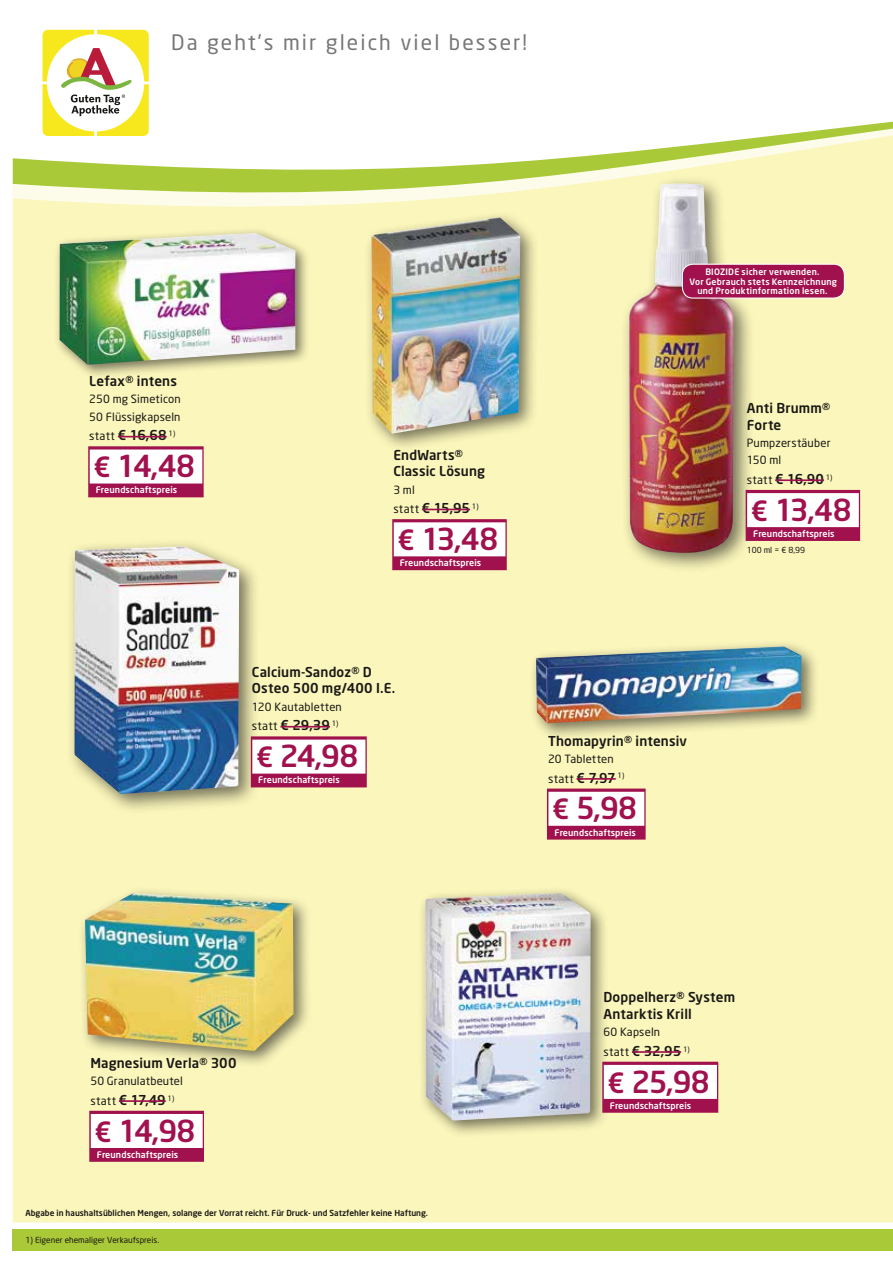
<style>
.page{position:relative;width:893px;height:1263px;background:#fff}
.page>*{position:absolute;margin:0;border:0;box-sizing:border-box;transform-origin:0 0}
.t1{font:500 30px "Neo Sans";letter-spacing:-.025em;color:#a0114d}
.t2{font:21px "Neo Sans";letter-spacing:.1em;color:#777}
.t3{font:500 13.5px/16.5px "Neo Sans";letter-spacing:.01em;color:#181715}
.t4{font:11.55px "Neo Sans";letter-spacing:.025em;color:#181715}
.t5{font:11.25px/17.4px "Neo Sans";letter-spacing:.015em;color:#181715}
.t6{font:500 9px "Neo Sans";letter-spacing:.01em;color:#fff}
.t7{font:500 8.7px/9.4px "Neo Sans";letter-spacing:.025em;color:#fff;text-align:center}
.t8{font:500 8.25px "Neo Sans";color:#181715}
.t9{font:8.25px "Neo Sans";color:#181715}
.s1{font-weight:400;font-size:11.55px}
.s2{font-size:27.6px}
.s3{font-weight:500;font-size:13.5px}
</style>
<div class="page">
<div style="left:13px;top:95px;width:880px;height:1127px;background:#fbf6bb"></div>
<svg style="left:43px;top:30px;width:106px;height:91px"></svg>
<div style="left:13px;top:1229px;width:880px;height:21px;background:#a9c938"></div>
<svg style="left:13px;top:121px;width:880px;height:88px"></svg>
<div style="left:620px;top:176px;width:135px;height:398px;background:#181715;opacity:.6"></div>
<img style="left:629px;top:184px;width:106px;height:369px">
<div style="left:746px;top:490px;width:114px;height:51px;background:#a0114d"></div>
<div style="left:747px;top:493px;width:112px;height:34px;background:#fff"></div>
<hr style="left:775px;top:479px;width:49px;height:2px;background:#a0114d">
<div style="left:682px;top:264px;width:162px;height:34px;background:#a0114d;border-radius:11px"></div>
<div style="left:682px;top:264px;width:163px;height:35px;border:1px solid #fff;border-radius:11px"></div>
<div style="left:66px;top:538px;width:194px;height:276px;background:#181715;opacity:.6"></div>
<img style="left:74px;top:546px;width:165px;height:248px">
<div style="left:251px;top:736px;width:116px;height:51px;background:#a0114d"></div>
<div style="left:252px;top:740px;width:113px;height:34px;background:#fff"></div>
<hr style="left:280px;top:726px;width:50px;height:1px;background:#a0114d">
<div style="left:364px;top:210px;width:176px;height:243px;background:#181715;opacity:.6"></div>
<img style="left:372px;top:217px;width:148px;height:217px">
<div style="left:392px;top:519px;width:115px;height:51px;background:#a0114d"></div>
<div style="left:394px;top:522px;width:111px;height:34px;background:#fff"></div>
<hr style="left:422px;top:509px;width:48px;height:1px;background:#a0114d">
<div style="left:54px;top:227px;width:257px;height:153px;background:#181715;opacity:.6"></div>
<img style="left:60px;top:233px;width:235px;height:132px">
<div style="left:88px;top:446px;width:116px;height:51px;background:#a0114d"></div>
<div style="left:90px;top:449px;width:112px;height:34px;background:#fff"></div>
<hr style="left:118px;top:436px;width:49px;height:1px;background:#a0114d">
<div style="left:418px;top:886px;width:190px;height:252px;background:#181715;opacity:.6"></div>
<img style="left:425px;top:893px;width:166px;height:227px">
<div style="left:602px;top:1062px;width:116px;height:51px;background:#a0114d"></div>
<div style="left:604px;top:1065px;width:113px;height:34px;background:#fff"></div>
<hr style="left:632px;top:1051px;width:49px;height:2px;background:#a0114d">
<div style="left:78px;top:886px;width:233px;height:182px;background:#181715;opacity:.6"></div>
<img style="left:85px;top:893px;width:209px;height:158px">
<div style="left:89px;top:1111px;width:115px;height:51px;background:#a0114d"></div>
<div style="left:91px;top:1114px;width:112px;height:34px;background:#fff"></div>
<hr style="left:119px;top:1100px;width:47px;height:2px;background:#a0114d">
<div style="left:529px;top:639px;width:290px;height:102px;background:#181715;opacity:.6"></div>
<img style="left:536px;top:646px;width:265px;height:77px">
<div style="left:547px;top:788px;width:99px;height:52px;background:#a0114d"></div>
<div style="left:548px;top:792px;width:96px;height:34px;background:#fff"></div>
<hr style="left:577px;top:778px;width:39px;height:2px;background:#a0114d">
<h2 class="t2" style="left:171px;top:30px;width:357px">Da geht’s mir gleich viel besser!</h2>
<p class="t3" style="left:89px;top:372px;width:89px">Lefax® intens</p>
<p class="t5" style="left:89px;top:390px;width:93px">250 mg Simeticon<br>50 Flüssigkapseln</p>
<p class="t3" style="left:89px;top:427px;width:87px"><span class="s1">statt</span> € 16,68 <sup>1)</sup></p>
<h1 class="t1" style="left:94px;top:447px;width:103px"><span class="s2">€</span> 14,48</h1>
<p class="t6" style="left:96px;top:484px;width:83px">Freundschaftspreis</p>
<p class="t3" style="left:393px;top:446px;width:93px">EndWarts®<br>Classic Lösung</p>
<p class="t5" style="left:393px;top:481px;width:23px">3 ml</p>
<p class="t3" style="left:393px;top:500px;width:87px"><span class="s1">statt</span> € 15,95 <sup>1)</sup></p>
<h1 class="t1" style="left:398px;top:520px;width:102px"><span class="s2">€</span> 13,48</h1>
<p class="t6" style="left:400px;top:557px;width:83px">Freundschaftspreis</p>
<p class="t3" style="left:252px;top:663px;width:145px">Calcium-Sandoz® D<br>Osteo 500 mg/400 I.E.</p>
<p class="t5" style="left:252px;top:698px;width:91px">120 Kautabletten</p>
<p class="t3" style="left:252px;top:717px;width:88px"><span class="s1">statt</span> € 29,39 <sup>1)</sup></p>
<h1 class="t1" style="left:256px;top:737px;width:104px"><span class="s2">€</span> 24,98</h1>
<p class="t6" style="left:258px;top:774px;width:83px">Freundschaftspreis</p>
<p class="t7" style="left:689px;top:267px;width:149px">BIOZIDE sicher verwenden.<br>Vor Gebrauch stets Kennzeichnung und Produktinformation lesen.</p>
<p class="t3" style="left:747px;top:399px;width:85px">Anti Brumm®<br>Forte</p>
<p class="t5" style="left:747px;top:434px;width:85px">Pumpzerstäuber<br>150 ml</p>
<p class="t3" style="left:747px;top:470px;width:87px"><span class="s1">statt</span> € 16,90 <sup>1)</sup></p>
<h1 class="t1" style="left:751px;top:491px;width:102px"><span class="s2">€</span> 13,48</h1>
<p class="t6" style="left:753px;top:528px;width:83px">Freundschaftspreis</p>
<p class="t9" style="left:747px;top:545px;width:60px">100 ml = € 8,99</p>
<p class="t3" style="left:548px;top:732px;width:140px">Thomapyrin® intensiv</p>
<p class="t5" style="left:548px;top:750px;width:67px">20 Tabletten</p>
<p class="t4" style="left:548px;top:771px;width:78px">statt <span class="s3">€ 7,97</span> <sup>1)</sup></p>
<h1 class="t1" style="left:552px;top:789px;width:86px"><span class="s2">€</span> 5,98</h1>
<p class="t6" style="left:554px;top:826px;width:83px">Freundschaftspreis</p>
<p class="t3" style="left:90px;top:1054px;width:148px">Magnesium Verla® 300</p>
<p class="t5" style="left:90px;top:1072px;width:94px">50 Granulatbeutel</p>
<p class="t3" style="left:90px;top:1091px;width:85px"><span class="s1">statt</span> € 17,49 <sup>1)</sup></p>
<h1 class="t1" style="left:95px;top:1111px;width:102px"><span class="s2">€</span> 14,98</h1>
<p class="t6" style="left:97px;top:1149px;width:83px">Freundschaftspreis</p>
<p class="t8" style="left:26px;top:1207px;width:404px">Abgabe in haushaltsüblichen Mengen, solange der Vorrat reicht. Für Druck- und Satzfehler keine Haftung.</p>
<p class="t9" style="left:26px;top:1234px;width:135px">1) Eigener ehemaliger Verkaufspreis.</p>
<p class="t3" style="left:603px;top:989px;width:133px">Doppelherz® System<br>Antarktis Krill</p>
<p class="t5" style="left:603px;top:1023px;width:58px">60 Kapseln</p>
<p class="t3" style="left:603px;top:1042px;width:88px"><span class="s1">statt</span> € 32,95 <sup>1)</sup></p>
<h1 class="t1" style="left:608px;top:1062px;width:104px"><span class="s2">€</span> 25,98</h1>
<p class="t6" style="left:610px;top:1100px;width:83px">Freundschaftspreis</p>
</div>
